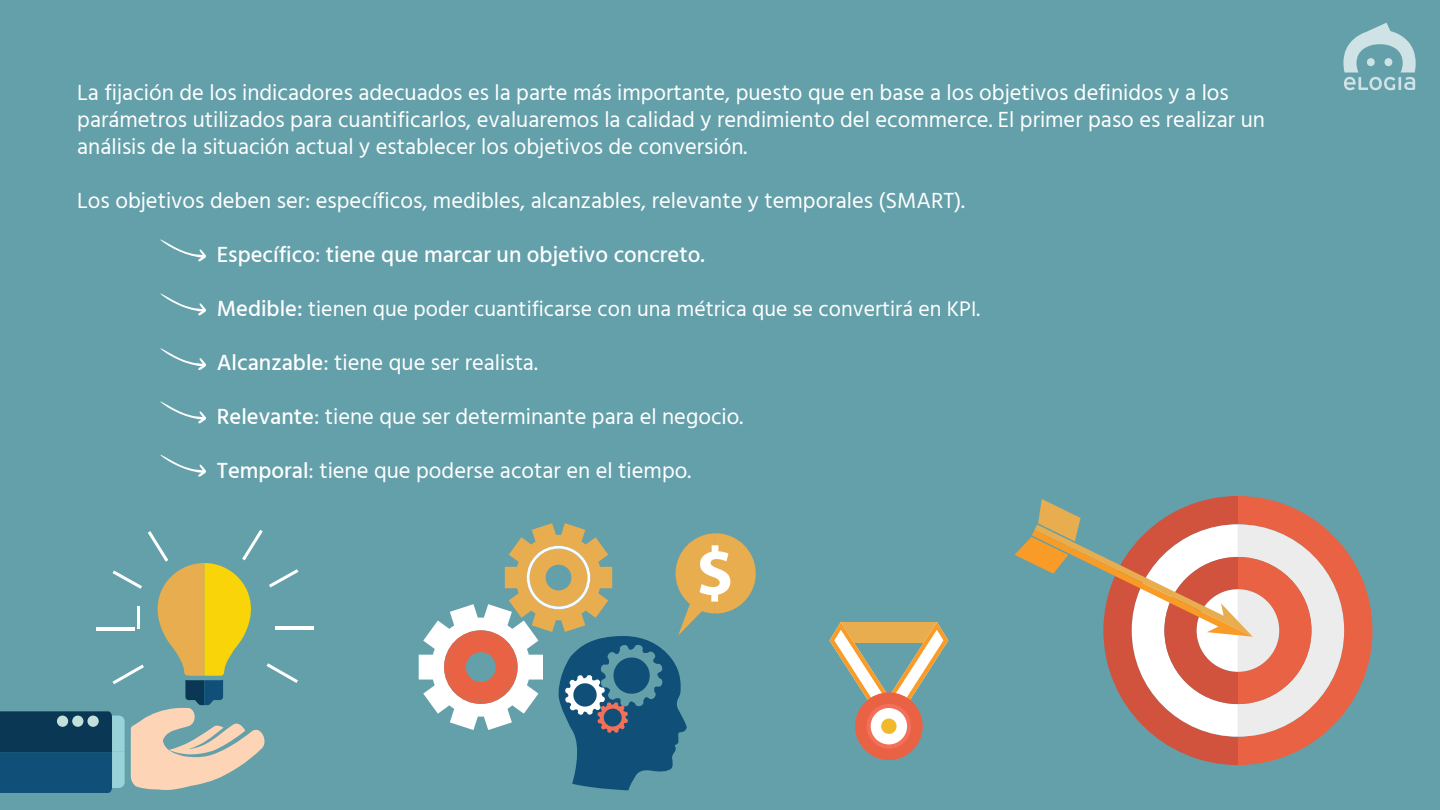
<style>
.page{position:relative;width:1440px;height:810px;background:#63a0aa}
.page>*{position:absolute;margin:0;border:0;box-sizing:border-box;transform-origin:0 0}
.t1{font:22.5px/27px "Hind";color:#fff}
.t2{font:500 22.5px "Hind";color:#fff}
.t3{font:21.75px "Hind";color:#fff}
.s1{font-weight:400}
.s2{font-weight:500;font-size:22.5px}
.s3{font-weight:500}
</style>
<div class="page">
<hr style="left:276px;top:626px;width:38px;height:4px;background:#fff">
<svg style="left:0;top:530px;width:298px;height:263px"></svg>
<div style="left:855px;top:692px;width:68px;height:68px;background:#ea6244;border-radius:50%"></div>
<svg style="left:829px;top:622px;width:119px;height:127px"></svg>
<div style="left:881px;top:719px;width:16px;height:15px;background:#f1b82b;border-radius:50%"></div>
<svg style="left:1015px;top:496px;width:357px;height:269px"></svg>
<svg style="left:419px;top:523px;width:337px;height:267px"></svg>
<svg style="left:1343px;top:23px;width:73px;height:67px"></svg>
<svg style="left:160px;top:239px;width:46px;height:23px"></svg>
<svg style="left:160px;top:293px;width:46px;height:23px"></svg>
<svg style="left:160px;top:348px;width:46px;height:22px"></svg>
<svg style="left:160px;top:401px;width:46px;height:23px"></svg>
<svg style="left:160px;top:455px;width:46px;height:22px"></svg>
<p class="t1" style="left:77px;top:80px;width:1189px">La fijación de los indicadores adecuados es la parte más importante, puesto que en base a los objetivos definidos y a los parámetros utilizados para cuantificarlos, evaluaremos la calidad y rendimiento del ecommerce. El primer paso es realizar un análisis de la situación actual y establecer los objetivos de conversión.</p>
<p class="t1" style="left:77px;top:188px;width:889px">Los objetivos deben ser: específicos, medibles, alcanzables, relevante y temporales (SMART).</p>
<p class="t2" style="left:217px;top:239px;width:490px">Específico<span class="s1">:</span> tiene que marcar un objetivo concreto.</p>
<p class="t3" style="left:217px;top:294px;width:765px"><span class="s2">Medible:</span> tienen que poder cuantificarse con una métrica que se convertirá en KPI.</p>
<p class="t1" style="left:217px;top:350px;width:323px"><span class="s3">Alcanzable</span>: tiene que ser realista.</p>
<p class="t1" style="left:217px;top:404px;width:528px"><span class="s3">Relevante</span>: tiene que ser determinante para el negocio.</p>
<p class="t1" style="left:217px;top:458px;width:476px"><span class="s3">Temporal</span>: tiene que poderse acotar en el tiempo.</p>
</div>
